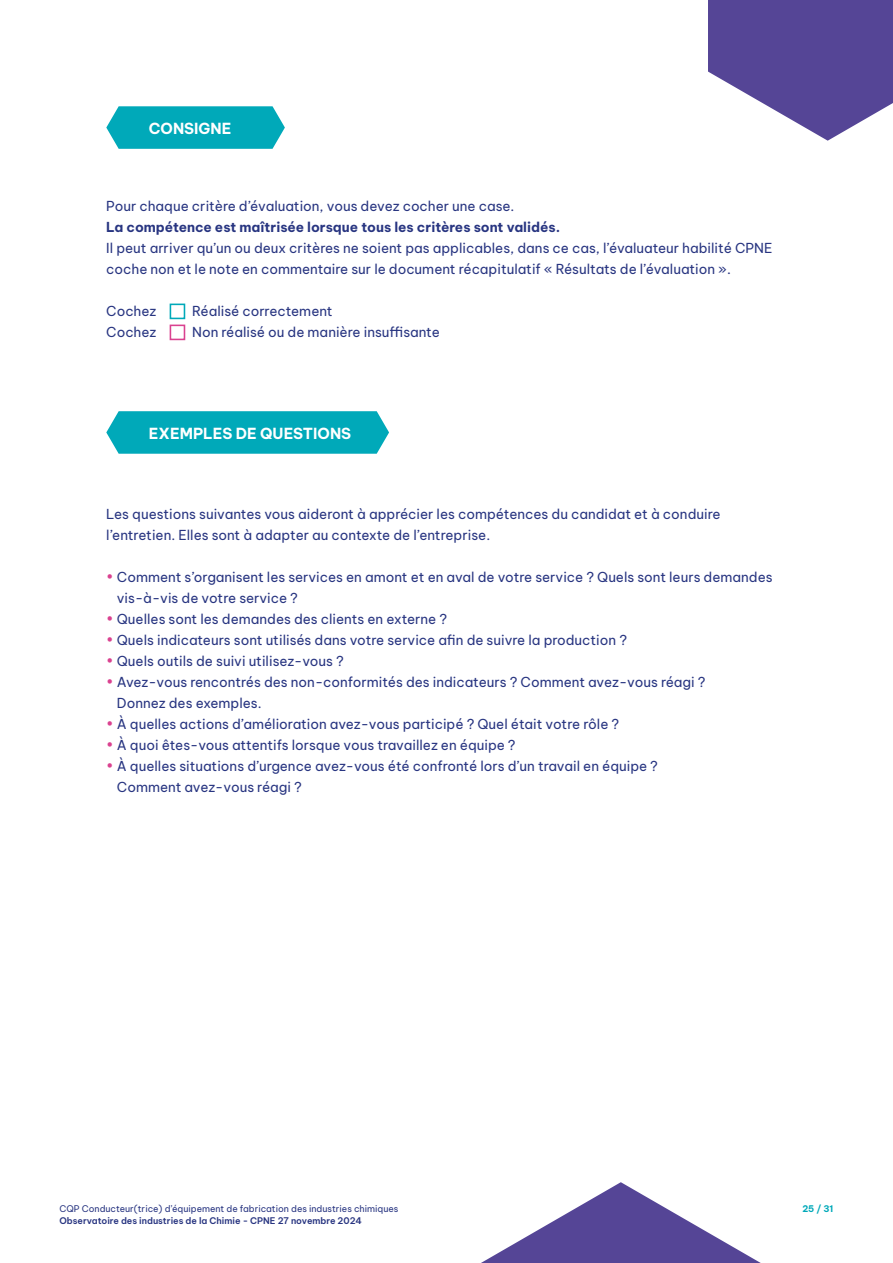
<style>
.page{position:relative;width:893px;height:1263px;background:#fff}
.page>*{position:absolute;margin:0;border:0;box-sizing:border-box;transform-origin:0 0}
.t1{font:700 15px "Be Vietnam Pro";color:#fff}
.t2{font:13.5px/21px "Be Vietnam Pro";color:#283581}
.t3{font:700 13.5px "Be Vietnam Pro";letter-spacing:-.005em;color:#283581}
.t4{font:9px "Be Vietnam Pro";color:#283581}
.t5{font:600 9px "Be Vietnam Pro";color:#283581}
.t6{font:700 9px "Be Vietnam Pro";color:#00a9b9}
.s1{color:#da4290}
</style>
<div class="page">
<svg style="left:481px;top:1182px;width:280px;height:81px"></svg>
<svg style="left:708px;top:0;width:185px;height:141px"></svg>
<svg style="left:106px;top:411px;width:283px;height:43px;background:#0eadbc"></svg>
<svg style="left:106px;top:106px;width:179px;height:43px;background:#14b0be"></svg>
<div style="left:170px;top:304px;width:15px;height:15px;border:2px solid #00a9b9"></div>
<div style="left:170px;top:325px;width:15px;height:15px;border:2px solid #da4290"></div>
<div style="left:60px;top:1203px;width:458px;height:21px;background:#fff"></div>
<p class="t1" style="left:149px;top:116px;width:84px">CONSIGNE</p>
<p class="t2" style="left:106px;top:194px;width:410px">Pour chaque critère d’évaluation, vous devez cocher une case.</p>
<p class="t3" style="left:106px;top:216px;width:455px">La compétence est maîtrisée lorsque tous les critères sont validés.</p>
<p class="t2" style="left:106px;top:236px;width:668px">Il peut arriver qu’un ou deux critères ne soient pas applicables, dans ce cas, l’évaluateur habilité CPNE coche non et le note en commentaire sur le document récapitulatif « Résultats de l’évaluation ».</p>
<p class="t2" style="left:106px;top:299px;width:52px">Cochez</p>
<p class="t2" style="left:192px;top:299px;width:142px">Réalisé correctement</p>
<p class="t2" style="left:106px;top:320px;width:52px">Cochez</p>
<p class="t2" style="left:192px;top:320px;width:249px">Non réalisé ou de manière insuffisante</p>
<p class="t1" style="left:149px;top:421px;width:204px">EXEMPLES DE QUESTIONS</p>
<p class="t2" style="left:106px;top:502px;width:616px">Les questions suivantes vous aideront à apprécier les compétences du candidat et à conduire l’entretien. Elles sont à adapter au contexte de l’entreprise.</p>
<p class="t2" style="left:117px;top:565px;width:657px;text-indent:-11px"><span class="s1">•</span> Comment s’organisent les services en amont et en aval de votre service ? Quels sont leurs demandes vis-à-vis de votre service ?</p>
<p class="t2" style="left:106px;top:607px;width:342px"><span class="s1">•</span> Quelles sont les demandes des clients en externe ?</p>
<p class="t2" style="left:106px;top:628px;width:522px"><span class="s1">•</span> Quels indicateurs sont utilisés dans votre service afin de suivre la production ?</p>
<p class="t2" style="left:106px;top:649px;width:239px"><span class="s1">•</span> Quels outils de suivi utilisez-vous ?</p>
<p class="t2" style="left:117px;top:670px;width:590px;text-indent:-11px"><span class="s1">•</span> Avez-vous rencontrés des non-conformités des indicateurs ? Comment avez-vous réagi ?<br>Donnez des exemples.</p>
<p class="t2" style="left:106px;top:712px;width:514px"><span class="s1">•</span> À quelles actions d’amélioration avez-vous participé ? Quel était votre rôle ?</p>
<p class="t2" style="left:106px;top:733px;width:411px"><span class="s1">•</span> À quoi êtes-vous attentifs lorsque vous travaillez en équipe ?</p>
<p class="t2" style="left:117px;top:754px;width:543px;text-indent:-11px"><span class="s1">•</span> À quelles situations d’urgence avez-vous été confronté lors d’un travail en équipe ?<br>Comment avez-vous réagi ?</p>
<p class="t4" style="left:60px;top:1202px;width:340px">CQP Conducteur(trice) d’équipement de fabrication des industries chimiques</p>
<p class="t5" style="left:60px;top:1213px;width:304px">Observatoire des industries de la Chimie - CPNE 27 novembre 2024</p>
<p class="t6" style="left:802px;top:1201px;width:33px">25 / 31</p>
</div>
